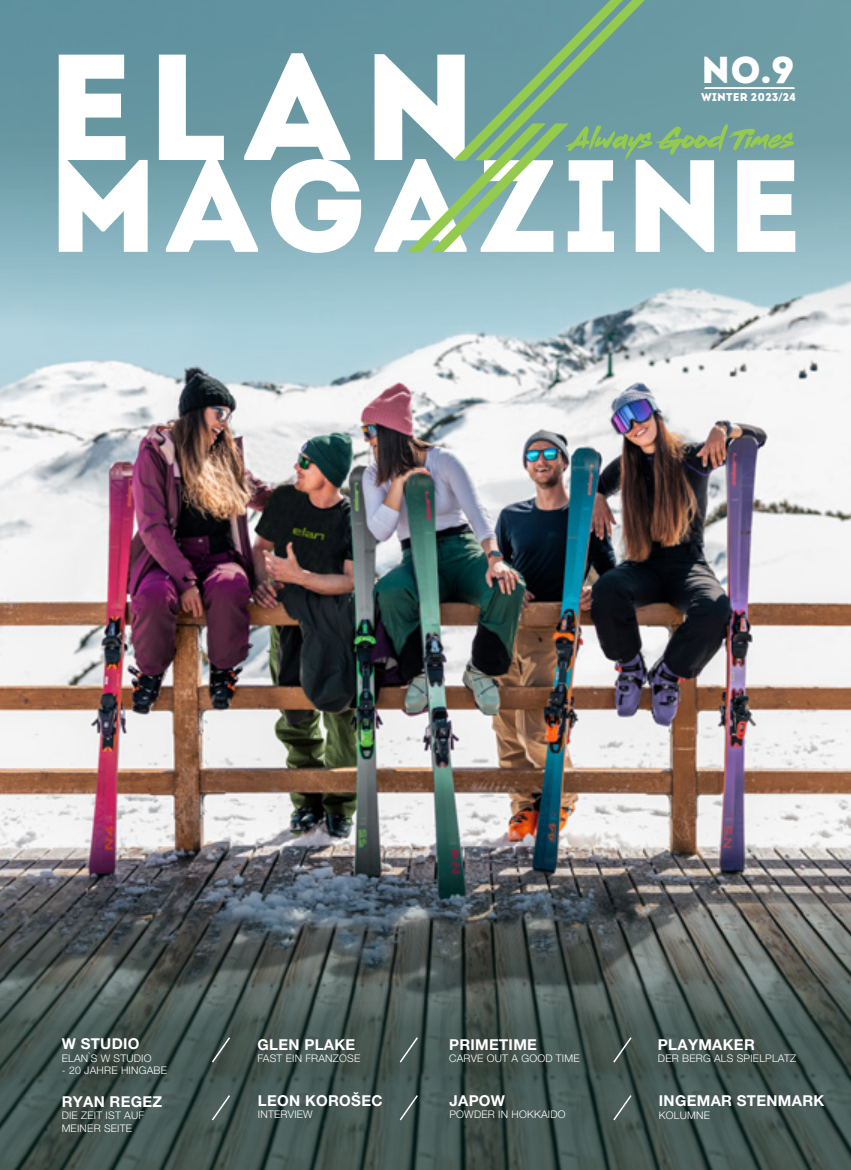
<style>
.page{position:relative;width:851px;height:1170px;background:#fff}
.page>*{position:absolute;margin:0;border:0;box-sizing:border-box;transform-origin:0 0}
.t1{font:37.5px "Intro";color:#fff}
.t2{font:700 15px "Helvetica Neue LT Pro";letter-spacing:.02em;color:#fff}
.t3{font:11.25px "Intro";letter-spacing:.02em;color:#fff}
.t4{font:300 10.5px/12.6px "Helvetica Neue LT Pro";letter-spacing:.02em;color:#fff}
.s1{font-family:"Helvetica Neue LT Pro";font-weight:700}
</style>
<div class="page">
<img style="left:0;top:0;width:850px;height:1169px">
<svg style="left:59px;top:159px;width:736px;height:94px"></svg>
<svg style="left:59px;top:53px;width:344px;height:107px"></svg>
<svg style="left:403px;top:0;width:391px;height:252px"></svg>
<hr style="left:705px;top:88px;width:88px;height:1px;background:#fff">
<svg style="left:210px;top:1035px;width:21px;height:29px"></svg>
<svg style="left:210px;top:1093px;width:21px;height:28px"></svg>
<svg style="left:398px;top:1035px;width:21px;height:29px"></svg>
<svg style="left:398px;top:1093px;width:21px;height:28px"></svg>
<svg style="left:611px;top:1035px;width:22px;height:29px"></svg>
<svg style="left:611px;top:1093px;width:22px;height:28px"></svg>
<p class="t1" style="left:701px;top:47px;width:95px">NO.9</p>
<p class="t3" style="left:701px;top:90px;width:96px">WINTER 2023<span class="s1">/</span>24</p>
<p class="t2" style="left:62px;top:1034px;width:79px">W STUDIO</p>
<p class="t4" style="left:62px;top:1051px;width:91px">ELAN`S W STUDIO</p>
<p class="t4" style="left:62px;top:1063px;width:107px">- 20 JAHRE HINGABE</p>
<p class="t2" style="left:62px;top:1091px;width:102px">RYAN REGEZ</p>
<p class="t4" style="left:62px;top:1108px;width:84px">DIE ZEIT IST AUF<br>MEINER SEITE</p>
<p class="t2" style="left:257px;top:1034px;width:99px">GLEN PLAKE</p>
<p class="t4" style="left:257px;top:1051px;width:104px">FAST EIN FRANZOSE</p>
<p class="t2" style="left:258px;top:1090px;width:126px">LEON KOROŠEC</p>
<p class="t4" style="left:258px;top:1107px;width:56px">INTERVIEW</p>
<p class="t2" style="left:449px;top:1034px;width:89px">PRIMETIME</p>
<p class="t4" style="left:449px;top:1051px;width:132px">CARVE OUT A GOOD TIME</p>
<p class="t2" style="left:449px;top:1090px;width:57px">JAPOW</p>
<p class="t4" style="left:449px;top:1107px;width:118px">POWDER IN HOKKAIDO</p>
<p class="t2" style="left:657px;top:1034px;width:98px">PLAYMAKER</p>
<p class="t4" style="left:657px;top:1051px;width:140px">DER BERG ALS SPIELPLATZ</p>
<p class="t2" style="left:658px;top:1091px;width:167px">INGEMAR STENMARK</p>
<p class="t4" style="left:658px;top:1108px;width:53px">KOLUMNE</p>
</div>
